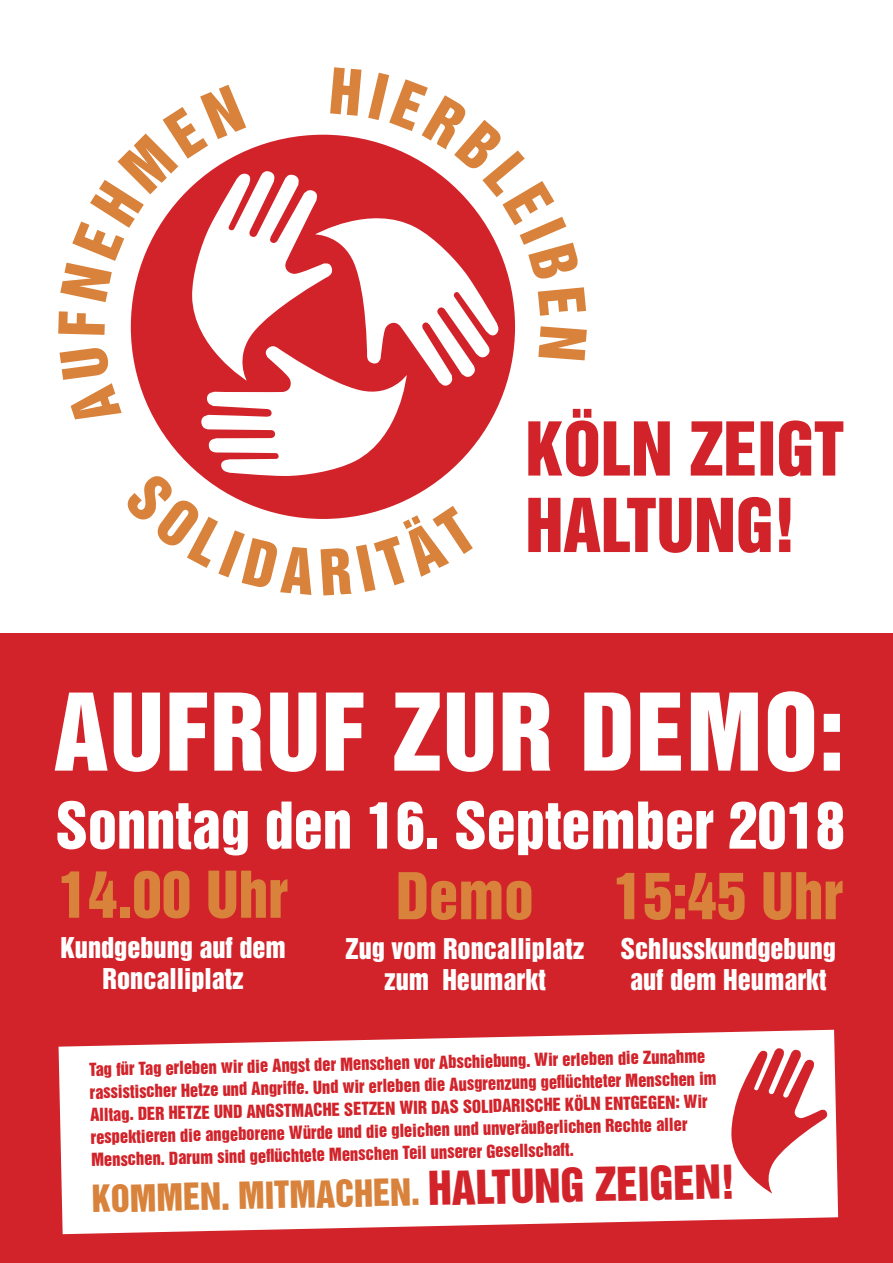
<style>
.page{position:relative;width:893px;height:1263px;background:#fff}
.page>*{position:absolute;margin:0;border:0;box-sizing:border-box;transform-origin:0 0}
.t1{font:97.65px "Helvetica Inserat";letter-spacing:.015em;color:#fff}
.t2{font:58.95px "Helvetica Inserat";color:#fff}
.t3{font:58.95px "Helvetica Inserat";color:#d8823b}
.t4{font:34.2px "Helvetica Inserat";color:#d8823b}
.t5{font:26.25px/31.5px "Helvetica Inserat";color:#fff;text-align:center}
.t6{font:16.5px/22.5px "Helvetica Inserat";color:#d2232a}
.s1{font-size:42.75px;color:#d2232a}
</style>
<div class="page">
<div style="left:0;top:634px;width:893px;height:629px;background:#d2232a"></div>
<svg style="left:59px;top:1030px;width:779px;height:204px;background:#faeaeb"></svg>
<svg style="left:528px;top:497px;width:262px;height:56px"></svg>
<svg style="left:528px;top:409px;width:315px;height:67px"></svg>
<svg style="left:58px;top:85px;width:188px;height:334px"></svg>
<svg style="left:330px;top:67px;width:257px;height:293px"></svg>
<div style="left:131px;top:135px;width:384px;height:384px;background:#d2232a;border-radius:50%"></div>
<svg style="left:125px;top:169px;width:377px;height:426px"></svg>
<svg style="left:730px;top:1047px;width:98px;height:146px"></svg>
<h1 class="t1" style="left:54px;top:674px;width:791px">AUFRUF ZUR DEMO:</h1>
<h2 class="t2" style="left:55px;top:790px;width:791px">Sonntag den 16. September 2018</h2>
<h2 class="t3" style="left:59px;top:859px;width:231px">14.00 Uhr</h2>
<h3 class="t5" style="left:60px;top:931px;width:227px">Kundgebung auf dem<br>Roncalliplatz</h3>
<h2 class="t3" style="left:396px;top:861px;width:139px">Demo</h2>
<h3 class="t5" style="left:346px;top:933px;width:240px">Zug vom Roncalliplatz zum Heumarkt</h3>
<h2 class="t3" style="left:614px;top:861px;width:231px">15:45 Uhr</h2>
<h3 class="t5" style="left:621px;top:933px;width:217px">Schlusskundgebung auf dem Heumarkt</h3>
<p class="t6" style="left:89px;top:1057px;width:629px;rotate:-1deg">Tag für Tag erleben wir die Angst der Menschen vor Abschiebung. Wir erleben die Zunahme rassistischer Hetze und Angriffe. Und wir erleben die Ausgrenzung gefl üchteter Menschen im Alltag. DER HETZE UND ANGSTMACHE SETZEN WIR DAS SOLIDARISCHE KÖLN ENTGEGEN: Wir respektieren die angeborene Würde und die gleichen und unveräußerlichen Rechte aller Menschen. Darum sind gefl üchtete Menschen Teil unserer Gesellschaft.</p>
<h3 class="t4" style="left:92px;top:1178px;width:645px;rotate:-1deg">KOMMEN. MITMACHEN. <span class="s1">HALTUNG ZEIGEN!</span></h3>
</div>
